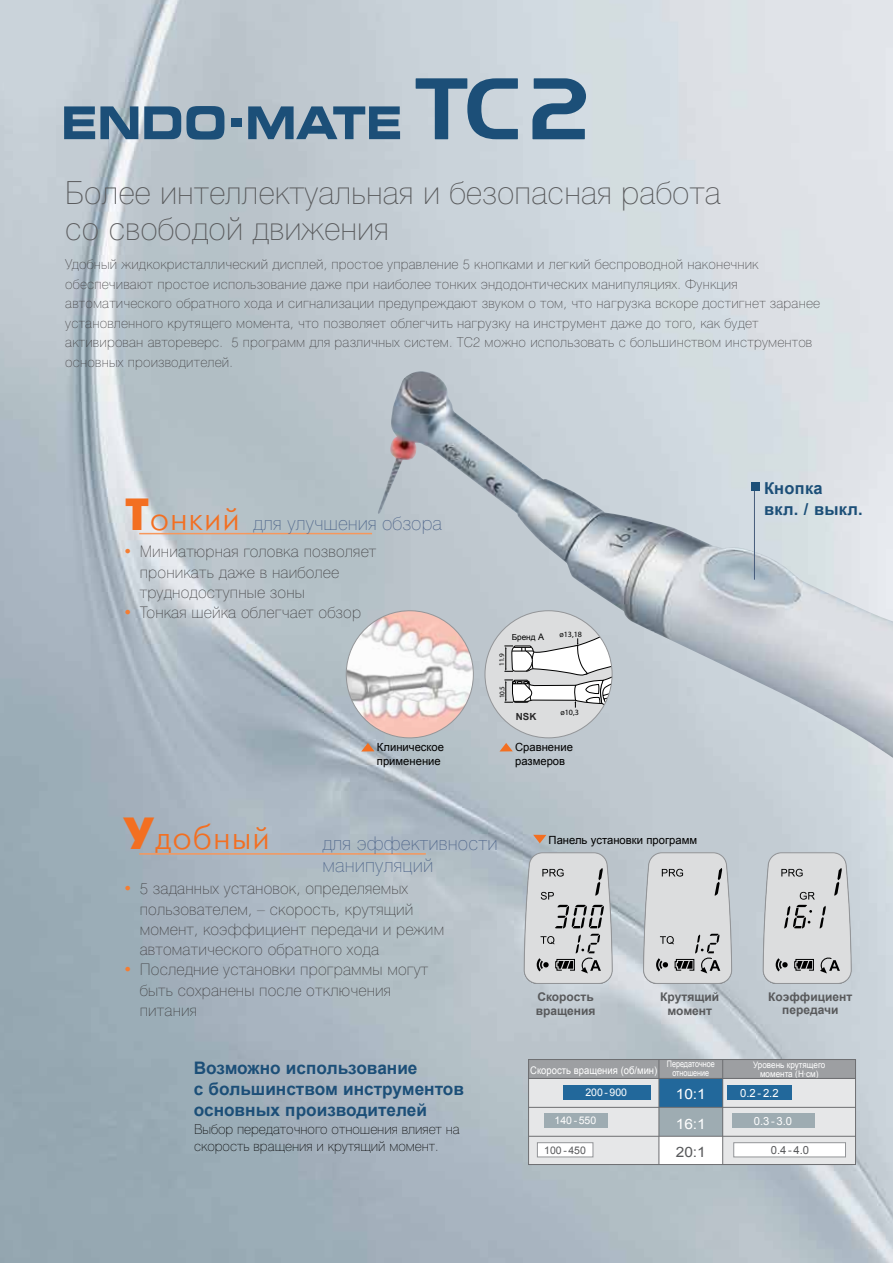
<style>
.page{position:relative;width:893px;height:1263px;background:#fff}
.page>*{position:absolute;margin:0;border:0;box-sizing:border-box;transform-origin:0 0}
.t1{font:34.5px "Futuris Light C";letter-spacing:.025em;color:#f36f21}
.t2{font:100 31.5px/36px "Helios";letter-spacing:.005em;color:#58595b}
.t3{font:100 18.75px/22.5px "Helios";letter-spacing:.01em;color:#4e658a}
.t4{font:700 17.25px/20.7px "Arial";color:#1c4f78}
.t5{font:700 16.5px/21px "Arial";letter-spacing:.015em;color:#1c4f78}
.t6{font:100 15.75px/20.2px "Helios";letter-spacing:.01em;color:#414042}
.t7{font:14.25px/29.5px "Arial";color:#fff;scale:1.09 1}
.t8{font:14.25px "Arial";color:#58595b;scale:1.09 1}
.t9{font:100 13.5px/19.5px "Helios";letter-spacing:.015em;color:#414042}
.t10{font:100 13.5px/16.5px "Helios";color:#000}
.t11{font:700 12px/13.5px "Arial";color:#58595b;text-align:center}
.t12{font:11.25px/13.5px "Arial";color:#000}
.t13{font:11.25px "Arial";color:#fff}
.t14{font:11.25px "Arial";color:#58595b}
.t15{font:10.5px "Arial";color:#fff;scale:.9 1}
.t16{font:10.5px "Arial";color:#fff}
.t17{font:10.5px "Arial";color:#58595b}
.t18{font:700 9.75px "Arial";color:#292829}
.t19{font:9px/9px "Arial";color:#fff;text-align:center;scale:.9 1}
.t20{font:9px/9px "Arial";color:#fff;text-align:center;scale:.8 1}
.t21{font:8.25px "Arial";color:#000}
.t22{font:7.95px "Helvetica Neue";color:#000}
.t23{font:7.05px "Helvetica Neue";color:#000}
.s1{font-family:"Futuris C";font-weight:700;font-size:45px;color:#f36f21}
.s2{font-family:"Futuris Light C";font-weight:400;font-size:34.5px;color:#f36f21}
.s3{color:#f47d32}
.s4{font-size:9px}
.s5{font-family:"Futuris C";font-weight:700;font-size:45px}
</style>
<div class="page">
<img style="left:0;top:0;width:893px;height:1263px">
<svg style="left:532px;top:78px;width:54px;height:61px;background:#6b8ba5"></svg>
<svg style="left:416px;top:78px;width:102px;height:61px;background:#819bb1"></svg>
<svg style="left:64px;top:106px;width:74px;height:33px;background:#517694"></svg>
<svg style="left:144px;top:106px;width:80px;height:34px;background:#577a97"></svg>
<div style="left:231px;top:118px;width:11px;height:9px;background:#1c4f78"></div>
<svg style="left:248px;top:106px;width:152px;height:33px;background:#5f819c"></svg>
<img style="left:377px;top:371px;width:516px;height:387px">
<hr style="left:754px;top:485px;width:1px;height:95px;background:#465c7b">
<div style="left:751px;top:483px;width:8px;height:8px;background:#1c4f78"></div>
<hr style="left:139px;top:853px;width:287px;height:2px;background:#f7975b">
<div style="left:485px;top:611px;width:127px;height:127px;background:#dcddde;border-radius:64px"></div>
<svg style="left:504px;top:626px;width:108px;height:110px"></svg>
<svg style="left:524px;top:852px;width:89px;height:142px;background:#c5c7c9"></svg>
<svg style="left:643px;top:852px;width:89px;height:142px;background:#ccced0"></svg>
<svg style="left:763px;top:852px;width:89px;height:142px;background:#caccce"></svg>
<div style="left:528px;top:1059px;width:328px;height:106px;background:#e6e7e8"></div>
<div style="left:528px;top:1059px;width:328px;height:19px;background:#9d9fa2"></div>
<div style="left:659px;top:1078px;width:64px;height:29px;background:#22689b"></div>
<div style="left:659px;top:1107px;width:64px;height:29px;background:#9eacb2"></div>
<div style="left:659px;top:1136px;width:64px;height:29px;background:#fff"></div>
<div style="left:537px;top:1142px;width:56px;height:15px;background:#fff;border:1px solid #939598"></div>
<div style="left:544px;top:1113px;width:64px;height:15px;background:#9eacb2"></div>
<div style="left:563px;top:1085px;width:88px;height:15px;background:#22689b"></div>
<div style="left:733px;top:1142px;width:113px;height:15px;background:#fff;border:1px solid #939598"></div>
<div style="left:727px;top:1085px;width:65px;height:15px;background:#22689b"></div>
<div style="left:732px;top:1113px;width:82px;height:15px;background:#9eacb2"></div>
<svg style="left:345px;top:609px;width:129px;height:142px"></svg>
<svg style="left:499px;top:743px;width:14px;height:8px"></svg>
<svg style="left:533px;top:835px;width:13px;height:8px"></svg>
<div style="left:528px;top:1059px;width:328px;height:106px;border:1px solid #6d6e71"></div>
<hr style="left:528px;top:1136px;width:328px;height:1px;background:#6d6e71">
<hr style="left:658px;top:1059px;width:1px;height:106px;background:#6d6e71">
<hr style="left:528px;top:1078px;width:328px;height:1px;background:#6d6e71">
<hr style="left:722px;top:1059px;width:1px;height:106px;background:#6d6e71">
<hr style="left:139px;top:533px;width:233px;height:1px;background:#f7975b">
<hr style="left:528px;top:1107px;width:328px;height:1px;background:#6d6e71">
<h2 class="t2" style="left:65px;top:175px;width:657px">Более интеллектуальная и безопасная работа со свободой движения</h2>
<p class="t9" style="left:65px;top:255px;width:756px">Удобный жидкокристаллический дисплей, простое управление 5 кнопками и легкий беспроводной наконечник обеспечивают простое использование даже при наиболее тонких эндодонтических манипуляциях. Функция автоматического обратного хода и сигнализации предупреждают звуком о том, что нагрузка вскоре достигнет заранее установленного крутящего момента, что позволяет облегчить нагрузку на инструмент даже до того, как будет активирован автореверс. 5 программ для различных систем. TC2 можно использовать с большинством инструментов основных производителей.</p>
<h3 class="t3" style="left:125px;top:513px;width:318px"><span class="s1">Т</span><span class="s2">онкий</span> для улучшения обзора</h3>
<p class="t6" style="left:140px;top:542px;width:238px;text-indent:-17px"><span class="s3">•</span> Миниатюрная головка позволяет проникать даже в наиболее труднодоступные зоны</p>
<p class="t6" style="left:123px;top:603px;width:239px"><span class="s3">•</span> Тонкая шейка облегчает обзор</p>
<p class="t23" style="left:498px;top:666px;width:14px;rotate:-90deg">11.9</p>
<p class="t21" style="left:512px;top:631px;width:34px">Бренд <span class="s4">A</span></p>
<p class="t23" style="left:498px;top:698px;width:14px;rotate:-90deg">10.5</p>
<p class="t18" style="left:516px;top:710px;width:22px">NSK</p>
<p class="t22" style="left:559px;top:629px;width:24px">ø13,18</p>
<p class="t22" style="left:560px;top:708px;width:20px">ø10,3</p>
<h1 class="t1" style="left:123px;top:820px;width:148px"><span class="s5">У</span>добный</h1>
<p class="t12" style="left:377px;top:741px;width:69px">Клиническое применение</p>
<p class="t12" style="left:515px;top:741px;width:59px">Сравнение размеров</p>
<h3 class="t3" style="left:322px;top:832px;width:177px">для эффективности манипуляций</h3>
<p class="t12" style="left:549px;top:833px;width:150px">Панель установки программ</p>
<p class="t6" style="left:140px;top:879px;width:306px;text-indent:-17px"><span class="s3">•</span> 5 заданных установок, определяемых пользователем, – скорость, крутящий момент, коэффициент передачи и режим автоматического обратного хода</p>
<p class="t6" style="left:140px;top:960px;width:290px;text-indent:-17px"><span class="s3">•</span> Последние установки программы могут быть сохранены после отключения питания</p>
<p class="t11" style="left:536px;top:991px;width:61px;text-align:left">Скорость вращения</p>
<p class="t11" style="left:660px;top:991px;width:61px">Крутящий момент</p>
<p class="t5" style="left:764px;top:478px;width:100px">Кнопка<br>вкл. / выкл.</p>
<p class="t11" style="left:768px;top:991px;width:86px;line-height:12.8px">Коэффициент передачи</p>
<p class="t4" style="left:194px;top:1058px;width:272px">Возможно использование<br>с большинством инструментов основных производителей</p>
<p class="t10" style="left:194px;top:1121px;width:267px">Выбор передаточного отношения влияет на скорость вращения и крутящий момент.</p>
<p class="t20" style="left:667px;top:1060px;width:61px">Передаточное отношение</p>
<p class="t15" style="left:530px;top:1063px;width:143px">Скорость вращения (об/мин)</p>
<p class="t19" style="left:753px;top:1060px;width:82px">Уровень крутящего момента (Н·см)</p>
<p class="t7" style="left:676px;top:1079px;width:29px">10:1<br>16:1</p>
<p class="t17" style="left:544px;top:1143px;width:43px">100 - 450</p>
<p class="t8" style="left:676px;top:1143px;width:29px">20:1</p>
<p class="t16" style="left:585px;top:1086px;width:43px">200 - 900</p>
<p class="t13" style="left:740px;top:1086px;width:40px">0.2 - 2.2</p>
<p class="t13" style="left:754px;top:1114px;width:40px">0.3 - 3.0</p>
<p class="t16" style="left:555px;top:1114px;width:43px">140 - 550</p>
<p class="t14" style="left:771px;top:1143px;width:40px">0.4 - 4.0</p>
</div>
